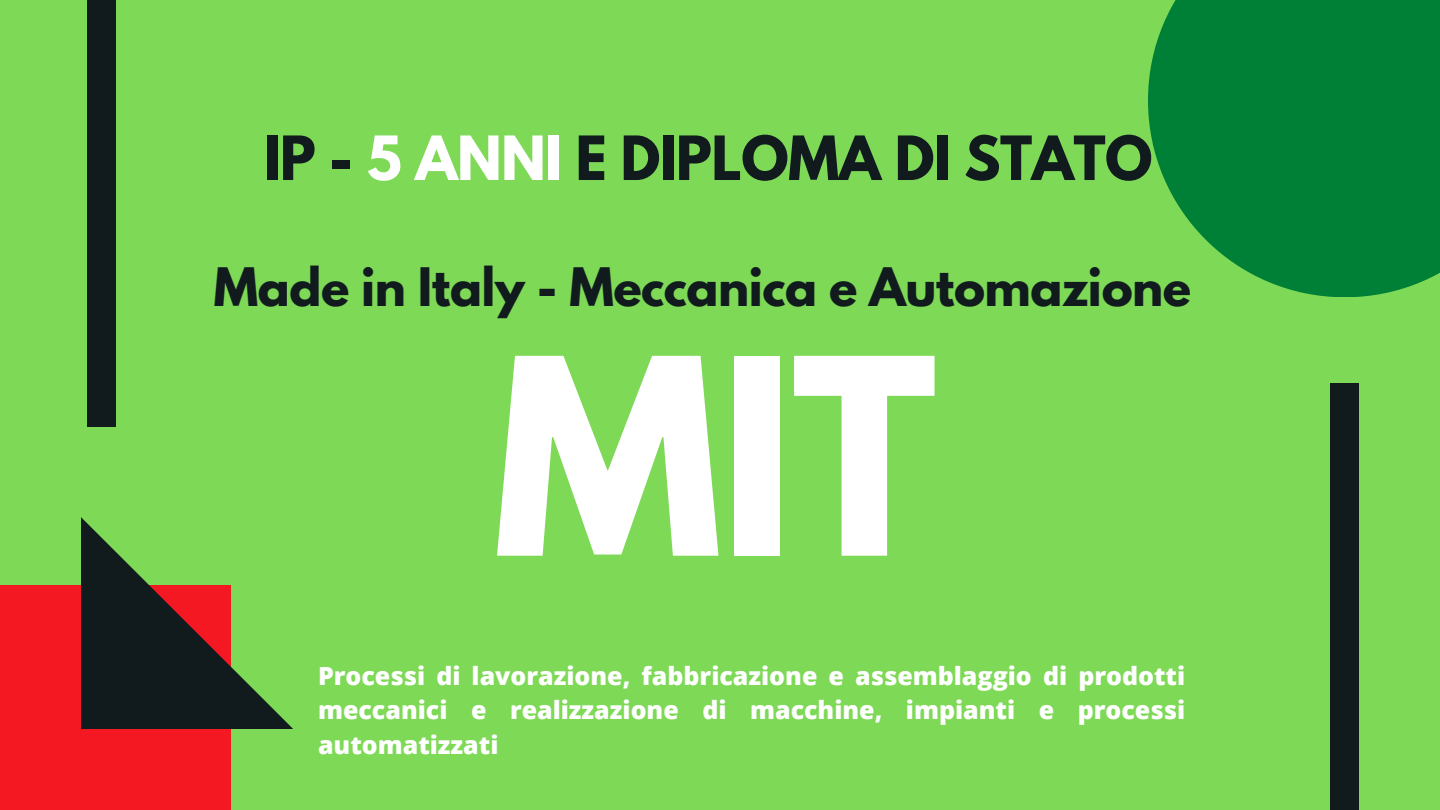
<style>
.page{position:relative;width:1440px;height:810px;background:#7ed957}
.page>*{position:absolute;margin:0;border:0;box-sizing:border-box;transform-origin:0 0}
.t1{font:700 242.3px "League Spartan";color:#fff}
.t2{font:700 54px "League Spartan";letter-spacing:-.01em;color:#111b1e}
.t3{font:700 47px "League Spartan";letter-spacing:-.01em;color:#111b1e}
.t4{font:800 25px/34.5px "Open Sans";color:#fff;text-align:justify}
.s1{color:#fff}
</style>
<div class="page">
<div style="left:1148px;top:0;width:292px;height:297px;background:#008037"></div>
<div style="left:1331px;top:383px;width:28px;height:427px;background:#111b1e"></div>
<div style="left:0;top:585px;width:231px;height:225px;background:#f41823"></div>
<svg style="left:81px;top:517px;width:212px;height:212px"></svg>
<div style="left:87px;top:0;width:29px;height:427px;background:#111b1e"></div>
<h2 class="t2" style="left:264px;top:131px;width:890px">IP - <span class="s1">5 ANNI</span> E DIPLOMA DI STATO</h2>
<h3 class="t3" style="left:214px;top:264px;width:979px">Made in Italy - Meccanica e Automazione</h3>
<p class="t1" style="left:493px;top:338px;width:445px">MIT</p>
<h1 class="t4" style="left:318px;top:658px;width:869px">Processi di lavorazione, fabbricazione e assemblaggio di prodotti meccanici e realizzazione di macchine, impianti e processi automatizzati</h1>
</div>
